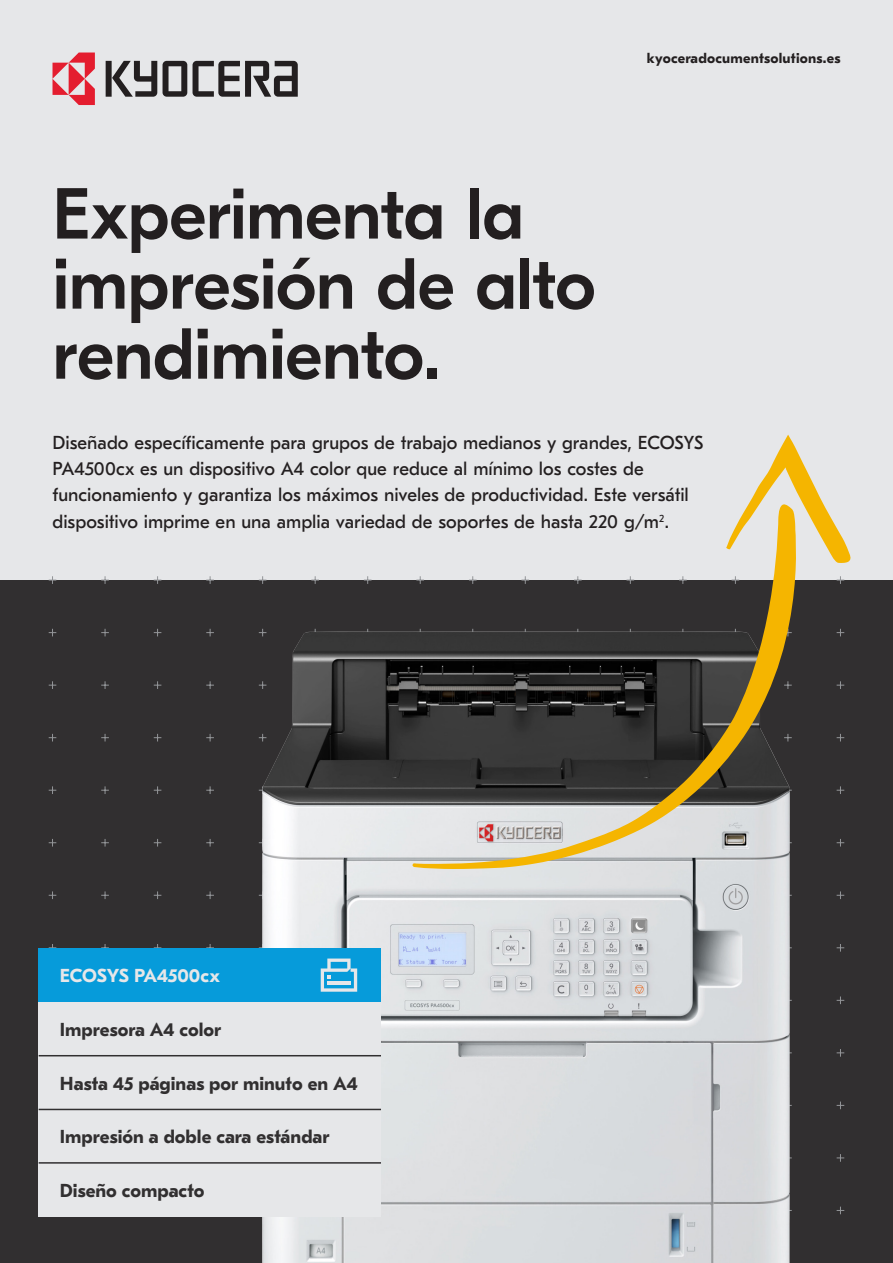
<style>
.page{position:relative;width:893px;height:1263px;background:#e6e7e9}
.page>*{position:absolute;margin:0;border:0;box-sizing:border-box;transform-origin:0 0}
.t1{font:500 72px/70.1px "GT Eesti Pro Display";letter-spacing:-.01em;color:#231f20}
.t2{font:18.75px/26.2px "GT Eesti Pro Text";color:#231f20}
.t3{font:700 18.75px "GT Eesti Pro Text";color:#312f30}
.t4{font:700 18.75px "GT Eesti Pro Text";letter-spacing:-.005em;color:#e6e7e9}
.t5{font:700 14.25px "GT Eesti Pro Text";letter-spacing:.015em;color:#231f20}
</style>
<div class="page">
<div style="left:0;top:580px;width:893px;height:683px;background:#312f30"></div>
<svg style="left:193px;top:61px;width:105px;height:36px"></svg>
<svg style="left:163px;top:61px;width:24px;height:36px"></svg>
<svg style="left:106px;top:61px;width:51px;height:36px"></svg>
<svg style="left:53px;top:53px;width:42px;height:52px"></svg>
<img style="left:105px;top:576px;width:735px;height:687px">
<div style="left:39px;top:1109px;width:342px;height:53px;background:#e6e7e9"></div>
<div style="left:39px;top:1163px;width:342px;height:54px;background:#e6e7e9"></div>
<div style="left:39px;top:1056px;width:342px;height:53px;background:#e6e7e9"></div>
<div style="left:39px;top:1002px;width:342px;height:54px;background:#e6e7e9"></div>
<div style="left:39px;top:948px;width:342px;height:54px;background:#069bda"></div>
<hr style="left:39px;top:1055px;width:342px;height:1px;background:#312f30">
<hr style="left:39px;top:1109px;width:342px;height:1px;background:#312f30">
<svg style="left:321px;top:958px;width:36px;height:34px"></svg>
<hr style="left:39px;top:1162px;width:342px;height:1px;background:#312f30">
<svg style="left:412px;top:563px;width:395px;height:306px"></svg>
<svg style="left:726px;top:435px;width:125px;height:128px"></svg>
<h1 class="t1" style="left:53px;top:181px;width:545px">Experimenta la impresión de alto rendimiento.</h1>
<p class="t5" style="left:647px;top:51px;width:195px">kyoceradocumentsolutions.es</p>
<p class="t2" style="left:53px;top:429px;width:652px">Diseñado específicamente para grupos de trabajo medianos y grandes, ECOSYS PA4500cx es un dispositivo A4 color que reduce al mínimo los costes de funcionamiento y garantiza los máximos niveles de productividad. Este versátil dispositivo imprime en una amplia variedad de soportes de hasta 220 g/m<sup>2</sup>.</p>
<p class="t4" style="left:60px;top:965px;width:162px">ECOSYS PA4500cx</p>
<p class="t3" style="left:60px;top:1019px;width:163px">Impresora A4 color</p>
<p class="t3" style="left:60px;top:1073px;width:299px">Hasta 45 páginas por minuto en A4</p>
<p class="t3" style="left:60px;top:1126px;width:271px">Impresión a doble cara estándar</p>
<p class="t3" style="left:60px;top:1180px;width:146px">Diseño compacto</p>
</div>
